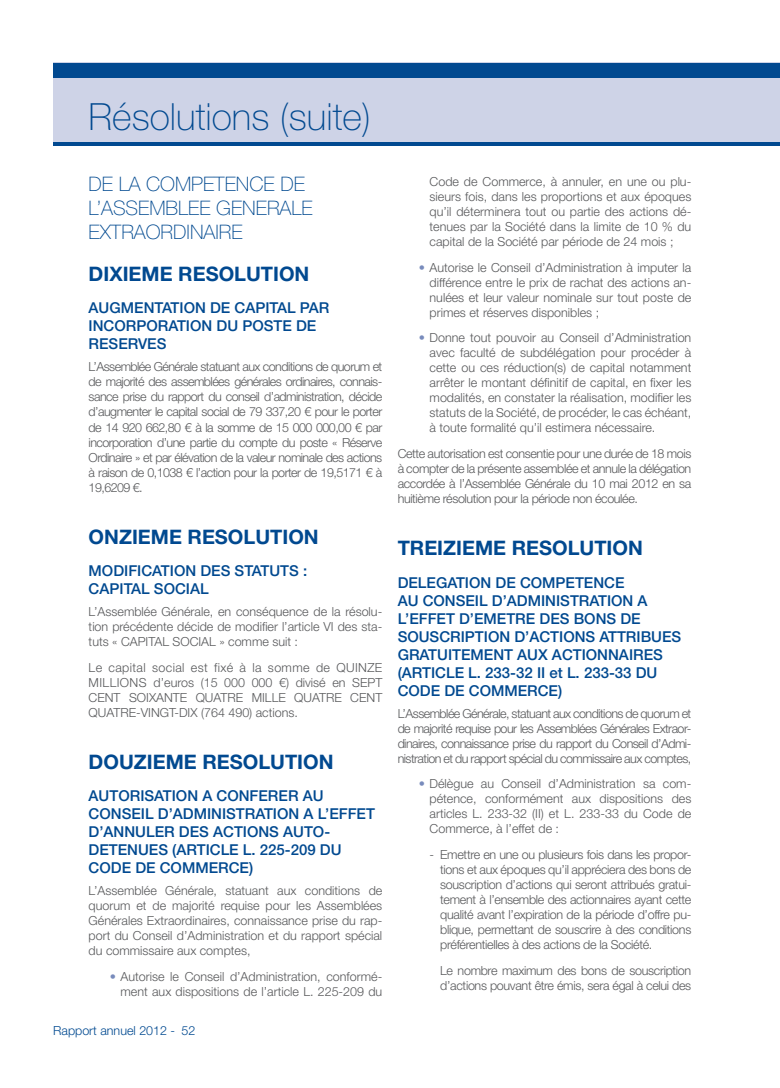
<style>
.page{position:relative;width:780px;height:1088px;background:#fff}
.page>*{position:absolute;margin:0;border:0;box-sizing:border-box;transform-origin:0 0}
.t1{font:100 37.5px "Helvetica Neue LT Std";color:#014990}
.TITRE_HN_75_BOLD_16p{font:700 20px "Helvetica Neue LT Std";color:#014990}
.t2{font:100 20px/24px "Helvetica Neue LT Std";color:#014990}
.HN_65_12pt_P280-_E{font:500 15px/18px "Helvetica Neue LT Std";color:#014990}
.TXT_HN_45_LIGHT_10pt{font:300 12.5px/15px "Helvetica Neue LT Std";letter-spacing:-.03em;color:#57585a;text-align:justify}
.Puce_points_2col{font:300 12.5px/15px "Helvetica Neue LT Std";color:#57585a;text-align:justify}
.Puce_tirest_2col{font:300 12.5px/15px "Helvetica Neue LT Std";letter-spacing:-.025em;color:#57585a;text-align:justify}
.t3{font:300 12.5px "Helvetica Neue LT Std";color:#014990}
.s1{color:#788bbc}
</style>
<div class="page">
<div style="left:53px;top:63px;width:727px;height:81px;background:#ced3e7"></div>
<div style="left:53px;top:64px;width:727px;height:14px;background:#014990"></div>
<hr style="left:53px;top:142px;width:727px;height:3px;background:#014990">
<p class="t1" style="left:89px;top:95px;width:284px">Résolutions (suite)</p>
<p class="t2" style="left:89px;top:172px;width:225px">DE LA COMPETENCE DE<br>L’ASSEMBLEE GENERALE<br>EXTRAORDINAIRE</p>
<p class="TITRE_HN_75_BOLD_16p" style="left:89px;top:262px;width:222px">DIXIEME RESOLUTION</p>
<p class="HN_65_12pt_P280-_E" style="left:89px;top:299px;width:242px">AUGMENTATION DE CAPITAL PAR<br>INCORPORATION DU POSTE DE<br>RESERVES</p>
<p class="TXT_HN_45_LIGHT_10pt" style="left:89px;top:359px;width:295px">L’Assemblée Générale statuant aux conditions de quorum et de majorité des assemblées générales ordinaires, connais&shy;sance prise du rapport du conseil d’administration, décide d’augmenter le capital social de 79 337,20 € pour le porter de 14 920 662,80 € à la somme de 15 000 000,00 € par incorporation d’une partie du compte du poste « Réserve Ordinaire » et par élévation de la valeur nominale des actions à raison de 0,1038 € l’action pour la porter de 19,5171 € à 19,6209 €.</p>
<p class="TITRE_HN_75_BOLD_16p" style="left:89px;top:524px;width:231px">ONZIEME RESOLUTION</p>
<p class="HN_65_12pt_P280-_E" style="left:89px;top:561px;width:220px">MODIFICATION DES STATUTS :<br>CAPITAL SOCIAL</p>
<p class="TXT_HN_45_LIGHT_10pt" style="left:89px;top:604px;width:295px">L’Assemblée Générale, en conséquence de la résolu&shy;tion précédente décide de modifier l’article VI des sta&shy;tuts « CAPITAL SOCIAL » comme suit :</p>
<p class="TXT_HN_45_LIGHT_10pt" style="left:89px;top:659px;width:295px">Le capital social est fixé à la somme de QUINZE MILLIONS d’euros (15 000 000 €) divisé en SEPT CENT SOIXANTE QUATRE MILLE QUATRE CENT QUATRE-VINGT-DIX (764 490) actions.</p>
<p class="TITRE_HN_75_BOLD_16p" style="left:89px;top:750px;width:246px">DOUZIEME RESOLUTION</p>
<p class="HN_65_12pt_P280-_E" style="left:89px;top:787px;width:288px">AUTORISATION A CONFERER AU<br>CONSEIL D’ADMINISTRATION A L’EFFET<br>D’ANNULER DES ACTIONS AUTO-<br>DETENUES (ARTICLE L. 225-209 DU<br>CODE DE COMMERCE)</p>
<p class="TXT_HN_45_LIGHT_10pt" style="left:89px;top:883px;width:295px">L’Assemblée Générale, statuant aux conditions de quorum et de majorité requise pour les Assemblées Générales Extraordinaires, connaissance prise du rap&shy;port du Conseil d’Administration et du rapport spécial du commissaire aux comptes,</p>
<p class="Puce_points_2col" style="left:110px;top:969px;width:274px;text-align:right"><span class="s1">•</span> Autorise le Conseil d’Administration, conformé&shy;ment aux dispositions de l’article L. 225-209 du</p>
<p class="t3" style="left:53px;top:1023px;width:144px">Rapport annuel 2012 - 52</p>
<p class="Puce_points_2col" style="left:429px;top:174px;width:263px">Code de Commerce, à annuler, en une ou plu&shy;sieurs fois, dans les proportions et aux époques qu’il déterminera tout ou partie des actions dé&shy;tenues par la Société dans la limite de 10 % du capital de la Société par période de 24 mois ;</p>
<p class="Puce_points_2col" style="left:429px;top:260px;width:263px;text-indent:-11px"><span class="s1">•</span> Autorise le Conseil d’Administration à imputer la différence entre le prix de rachat des actions an&shy;nulées et leur valeur nominale sur tout poste de primes et réserves disponibles ;</p>
<p class="Puce_points_2col" style="left:429px;top:330px;width:263px;text-indent:-11px"><span class="s1">•</span> Donne tout pouvoir au Conseil d’Administration avec faculté de subdélégation pour procéder à cette ou ces réduction(s) de capital notamment arrêter le montant définitif de capital, en fixer les modalités, en constater la réalisation, modifier les statuts de la Société, de procéder, le cas échéant, à toute formalité qu’il estimera nécessaire.</p>
<p class="TXT_HN_45_LIGHT_10pt" style="left:397px;top:446px;width:295px">Cette autorisation est consentie pour une durée de 18 mois à compter de la présente assemblée et annule la délégation accordée à l’Assemblée Générale du 10 mai 2012 en sa huitième résolution pour la période non écoulée.</p>
<p class="TITRE_HN_75_BOLD_16p" style="left:397px;top:536px;width:247px">TREIZIEME RESOLUTION</p>
<p class="HN_65_12pt_P280-_E" style="left:397px;top:573px;width:285px">DELEGATION DE COMPETENCE<br>AU CONSEIL D’ADMINISTRATION A<br>L’EFFET D’EMETRE DES BONS DE<br>SOUSCRIPTION D’ACTIONS ATTRIBUES<br>GRATUITEMENT AUX ACTIONNAIRES (ARTICLE L. 233-32 II et L. 233-33 DU<br>CODE DE COMMERCE)</p>
<p class="TXT_HN_45_LIGHT_10pt" style="left:397px;top:705px;width:295px">L’Assemblée Générale, statuant aux conditions de quorum et de majorité requise pour les Assemblées Générales Extraor&shy;dinaires, connaissance prise du rapport du Conseil d’Admi&shy;nistration et du rapport spécial du commissaire aux comptes,</p>
<p class="Puce_points_2col" style="left:429px;top:776px;width:263px;text-indent:-11px"><span class="s1">•</span> Délègue au Conseil d’Administration sa com&shy;pétence, conformément aux dispositions des articles L. 233-32 (II) et L. 233-33 du Code de Commerce, à l’effet de :</p>
<p class="Puce_tirest_2col" style="left:440px;top:847px;width:253px;text-indent:-11px">- Emettre en une ou plusieurs fois dans les propor&shy;tions et aux époques qu’il appréciera des bons de souscription d’actions qui seront attribués gratui&shy;tement à l’ensemble des actionnaires ayant cette qualité avant l’expiration de la période d’offre pu&shy;blique, permettant de souscrire à des conditions préférentielles à des actions de la Société.</p>
<p class="Puce_tirest_2col" style="left:440px;top:962px;width:252px">Le nombre maximum des bons de souscription d’actions pouvant être émis, sera égal à celui des</p>
</div>
